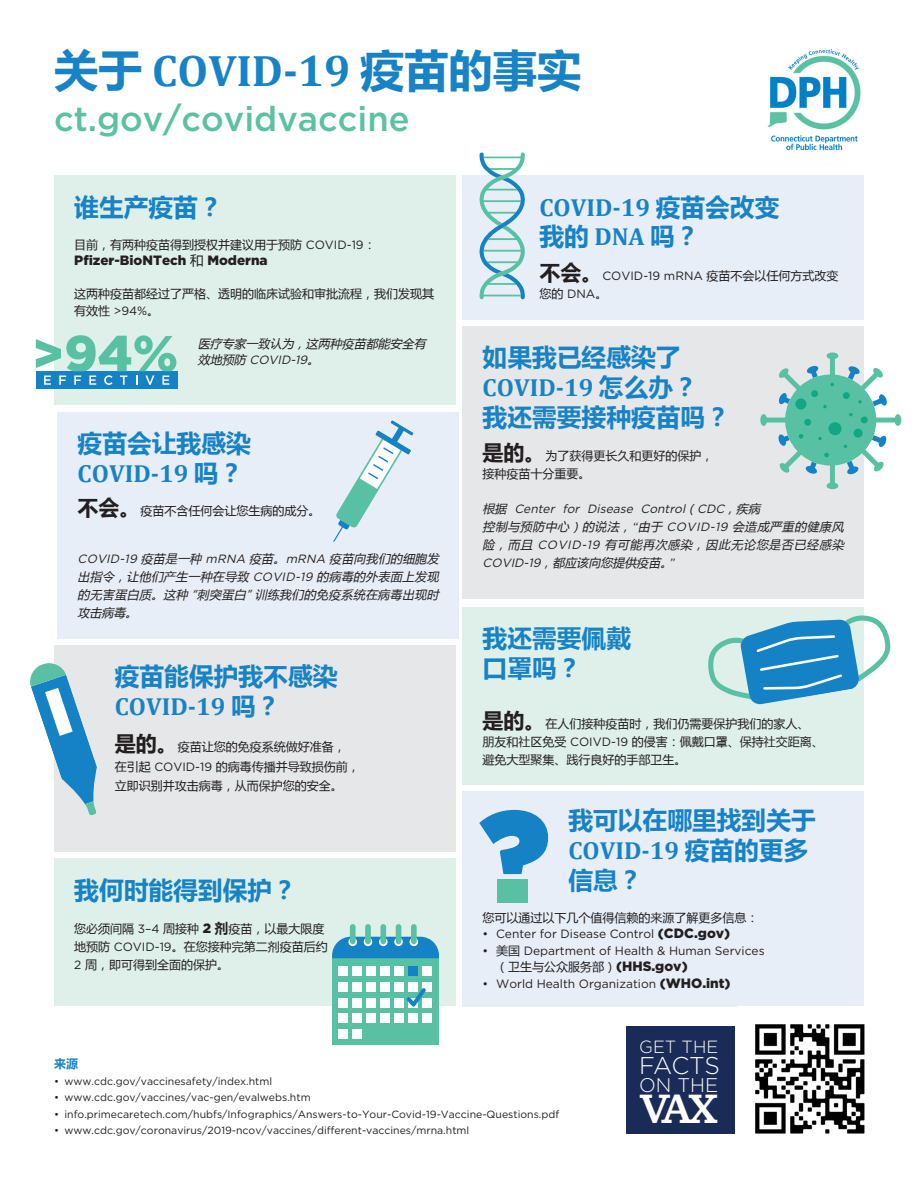
<style>
.page{position:relative;width:918px;height:1188px;background:#fff}
.page>*{position:absolute;margin:0;border:0;box-sizing:border-box;transform-origin:0 0}
.t1{font:700 44.25px "Cambria";color:#1782c5}
.t2{font:500 42.6px "Jubilat";color:#fff}
.t3{font:500 34.5px "Gotham";color:#5ac1a3}
.Question{font:700 24.75px/29.7px "Microsoft Ya Hei UI";color:#1782c5}
.Question-2{font:700 24.75px/29.7px "Cambria";color:#1782c5}
.t4{font:300 24.15px "Gotham";letter-spacing:-.03em;color:#fff}
.t5{font:300 19.65px "Gotham";color:#fff}
.t6{font:300 17.7px "Gotham";color:#fff}
.Answer{font:900 13.5px "Gotham";color:#231f20}
.Answer-2{font:12px/18px "Microsoft Ya Hei UI";color:#231f20}
.Answer-3{font:italic 12px/18px "Microsoft Ya Hei UI";color:#231f20}
.Answer-4{font:12px/18px "Gotham";color:#231f20}
.Answer-5{font:700 12px "Microsoft Ya Hei UI";color:#1782c5}
.Answer-6{font:10.5px "Gotham";color:#231f20}
.s1{font-family:"Microsoft Ya Hei UI"}
.s2{font-family:"Gotham"}
.s3{font-family:"Microsoft Ya Hei UI";font-weight:400}
.s4{font-family:"Cambria"}
.s5{font-weight:700;font-size:21px}
.s6{font-family:"Gotham";font-weight:900;font-size:13.5px}
.s7{font-weight:700;font-size:13.5px}
.s8{font-family:"Microsoft Ya Hei UI";font-weight:700;font-size:21px}
.s9{font-weight:900;font-size:13.5px}
</style>
<div class="page">
<img style="left:768px;top:49px;width:93px;height:102px">
<div style="left:627px;top:1026px;width:108px;height:108px;background:#1b2b57"></div>
<div style="left:57px;top:412px;width:402px;height:227px;background:#e7eef8"></div>
<svg style="left:333px;top:420px;width:80px;height:122px"></svg>
<div style="left:54px;top:645px;width:402px;height:207px;background:#e6e7e9"></div>
<svg style="left:30px;top:663px;width:67px;height:153px"></svg>
<div style="left:54px;top:859px;width:402px;height:147px;background:#def0e9"></div>
<div style="left:332px;top:958px;width:107px;height:87px;background:#59c1a3"></div>
<svg style="left:332px;top:937px;width:107px;height:21px;background:#258ac7"></svg>
<svg style="left:364px;top:938px;width:8px;height:8px"></svg>
<svg style="left:348px;top:938px;width:9px;height:8px"></svg>
<svg style="left:394px;top:938px;width:9px;height:8px"></svg>
<svg style="left:410px;top:938px;width:8px;height:8px"></svg>
<svg style="left:379px;top:938px;width:9px;height:8px"></svg>
<div style="left:408px;top:967px;width:10px;height:9px;background:#1582c5"></div>
<div style="left:365px;top:924px;width:6px;height:20px;background:#59c1a3;border-radius:3px"></div>
<div style="left:350px;top:924px;width:6px;height:20px;background:#59c1a3;border-radius:3px"></div>
<div style="left:396px;top:924px;width:5px;height:20px;background:#59c1a3;border-radius:3px"></div>
<div style="left:411px;top:924px;width:6px;height:20px;background:#59c1a3;border-radius:3px"></div>
<div style="left:380px;top:924px;width:6px;height:20px;background:#59c1a3;border-radius:3px"></div>
<div style="left:338px;top:967px;width:9px;height:9px;background:#fff"></div>
<div style="left:352px;top:967px;width:10px;height:9px;background:#fff"></div>
<div style="left:366px;top:967px;width:10px;height:9px;background:#fff"></div>
<div style="left:380px;top:967px;width:10px;height:9px;background:#fff"></div>
<div style="left:394px;top:967px;width:10px;height:9px;background:#fff"></div>
<div style="left:422px;top:967px;width:10px;height:9px;background:#fff"></div>
<div style="left:338px;top:982px;width:9px;height:10px;background:#fff"></div>
<div style="left:352px;top:982px;width:10px;height:10px;background:#fff"></div>
<div style="left:366px;top:982px;width:10px;height:10px;background:#fff"></div>
<div style="left:380px;top:982px;width:10px;height:10px;background:#fff"></div>
<div style="left:394px;top:982px;width:10px;height:10px;background:#fff"></div>
<div style="left:408px;top:982px;width:10px;height:10px;background:#fff"></div>
<div style="left:422px;top:982px;width:10px;height:10px;background:#fff"></div>
<div style="left:338px;top:998px;width:9px;height:9px;background:#fff"></div>
<div style="left:352px;top:998px;width:10px;height:9px;background:#fff"></div>
<div style="left:366px;top:998px;width:10px;height:9px;background:#fff"></div>
<div style="left:380px;top:998px;width:10px;height:9px;background:#fff"></div>
<div style="left:394px;top:998px;width:10px;height:9px;background:#fff"></div>
<div style="left:422px;top:998px;width:10px;height:9px;background:#fff"></div>
<div style="left:338px;top:1014px;width:9px;height:9px;background:#fff"></div>
<div style="left:352px;top:1014px;width:10px;height:9px;background:#fff"></div>
<div style="left:366px;top:1014px;width:10px;height:9px;background:#fff"></div>
<div style="left:380px;top:1014px;width:10px;height:9px;background:#fff"></div>
<div style="left:394px;top:1014px;width:10px;height:9px;background:#fff"></div>
<div style="left:408px;top:1014px;width:10px;height:9px;background:#fff"></div>
<div style="left:422px;top:1014px;width:10px;height:9px;background:#fff"></div>
<div style="left:338px;top:1029px;width:9px;height:10px;background:#fff"></div>
<div style="left:352px;top:1029px;width:10px;height:10px;background:#fff"></div>
<svg style="left:406px;top:988px;width:20px;height:19px"></svg>
<div style="left:462px;top:607px;width:402px;height:177px;background:#def0e9"></div>
<svg style="left:708px;top:615px;width:183px;height:89px"></svg>
<div style="left:462px;top:326px;width:402px;height:273px;background:#e6e7e9"></div>
<svg style="left:760px;top:352px;width:141px;height:137px"></svg>
<div style="left:462px;top:176px;width:402px;height:144px;background:#e7eef8"></div>
<svg style="left:478px;top:152px;width:48px;height:147px"></svg>
<div style="left:462px;top:791px;width:402px;height:215px;background:#e7eef8"></div>
<div style="left:54px;top:176px;width:402px;height:229px;background:#def0e9"></div>
<img style="left:755px;top:1024px;width:110px;height:110px">
<div style="left:36px;top:371px;width:142px;height:18px;background:#1582c5"></div>
<svg style="left:36px;top:335px;width:140px;height:50px"></svg>
<svg style="left:479px;top:810px;width:69px;height:64px"></svg>
<div style="left:497px;top:879px;width:30px;height:23px;background:#59c1a3"></div>
<p class="t1" style="left:54px;top:40px;width:529px"><span class="s1">关于</span> COVID-19 <span class="s1">疫苗的事实</span></p>
<p class="t3" style="left:54px;top:97px;width:357px">ct.gov/covidvaccine</p>
<p class="Question" style="left:74px;top:191px;width:150px">谁生产疫苗？</p>
<p class="Answer-2" style="left:74px;top:235px;width:303px">目前，有两种疫苗得到授权并建议用于预防 <span class="s2">COVID-19</span>：</p>
<p class="Answer" style="left:74px;top:251px;width:195px">Pfizer-BioNTech <span class="s3">和</span> Moderna</p>
<p class="Answer-2" style="left:74px;top:285px;width:361px;line-height:16.5px">这两种疫苗都经过了严格、透明的临床试验和审批流程，我们发现其有效性 <span class="s2">&gt;94%</span>。</p>
<p class="Answer-3" style="left:198px;top:335px;width:233px;line-height:16.5px">医疗专家一致认为，这两种疫苗都能安全有效地预防 <span class="s2">COVID-19</span>。</p>
<p class="Question" style="left:78px;top:427px;width:175px">疫苗会让我感染<br><span class="s4">COVID-19</span> 吗？</p>
<p class="Answer-2" style="left:78px;top:501px;width:244px"><span class="s5">不会。</span>疫苗不含任何会让您生病的成分。</p>
<p class="Answer-3" style="left:78px;top:549px;width:366px;text-align:justify"><span class="s2">COVID-19</span> 疫苗是一种 <span class="s2">mRNA</span> 疫苗。<span class="s2">mRNA</span> 疫苗向我们的细胞发出指令，让他们产生一种在导致 <span class="s2">COVID-19</span> 的病毒的外表面上发现的无害蛋白质。这种 “刺突蛋白” 训练我们的免疫系统在病毒出现时攻击病毒。</p>
<p class="Question" style="left:115px;top:661px;width:224px">疫苗能保护我不感染<br><span class="s4">COVID-19</span> 吗？</p>
<p class="Answer-2" style="left:115px;top:737px;width:247px;line-height:19.5px"><span class="s5">是的。</span>疫苗让您的免疫系统做好准备，在引起 <span class="s2">COVID-19</span> 的病毒传播并导致损伤前，立即识别并攻击病毒，从而保护您的安全。</p>
<p class="Question" style="left:74px;top:874px;width:224px">我何时能得到保护？</p>
<p class="Answer-2" style="left:74px;top:920px;width:255px">您必须间隔 <span class="s2">3–4</span> 周接种 <span class="s6">2</span> <span class="s7">剂</span>疫苗，以最大限度地预防 <span class="s2">COVID-19</span>。在您接种完第二剂疫苗后约<br><span class="s2">2</span> 周，即可得到全面的保护。</p>
<p class="Question-2" style="left:539px;top:191px;width:242px">COVID-19 <span class="s1">疫苗会改变我的</span> DNA <span class="s1">吗？</span></p>
<p class="Answer-4" style="left:539px;top:266px;width:301px"><span class="s8">不会。</span>COVID-19 mRNA <span class="s1">疫苗不会以任何方式改变您的</span> DNA<span class="s1">。</span></p>
<p class="Question" style="left:483px;top:342px;width:249px">如果我已经感染了<br><span class="s4">COVID-19</span> 怎么办？<br>我还需要接种疫苗吗？</p>
<p class="Answer-2" style="left:483px;top:447px;width:232px"><span class="s5">是的。</span>为了获得更长久和更好的保护，接种疫苗十分重要。</p>
<p class="Answer-3" style="left:483px;top:499px;width:366px">根据 <span class="s2">Center for Disease Control</span>（<span class="s2">CDC</span>，疾病<br>控制与预防中心）的说法，<span class="s2">“</span>由于 <span class="s2">COVID-19</span> 会造成严重的健康风险，而且 <span class="s2">COVID-19</span> 有可能再次感染，因此无论您是否已经感染<span class="s2">COVID-19</span>，都应该向您提供疫苗。<span class="s2">”</span></p>
<p class="Question" style="left:483px;top:623px;width:150px">我还需要佩戴口罩吗？</p>
<p class="Answer-2" style="left:483px;top:714px;width:343px"><span class="s5">是的。</span>在人们接种疫苗时，我们仍需要保护我们的家人、朋友和社区免受 <span class="s2">COIVD-19</span> 的侵害：佩戴口罩、保持社交距离、避免大型聚集、践行良好的手部卫生。</p>
<p class="Question" style="left:568px;top:805px;width:249px">我可以在哪里找到关于<br><span class="s4">COVID-19</span> 疫苗的更多信息？</p>
<p class="Answer-2" style="left:483px;top:908px;width:277px">您可以通过以下几个值得信赖的来源了解更多信息：</p>
<p class="Answer-4" style="left:483px;top:925px;width:249px">• Center for Disease Control <span class="s9">(CDC.gov)</span></p>
<p class="Answer-4" style="left:496px;top:942px;width:270px;line-height:16.5px;text-indent:-14px">• <span class="s1">美国</span> Department of Health &amp; Human Services<span class="s1">（卫生与公众服务部）</span><span class="s9">(HHS.gov)</span></p>
<p class="Answer-4" style="left:483px;top:974px;width:250px">• World Health Organization <span class="s9">(WHO.int)</span></p>
<p class="Answer-5" style="left:54px;top:1055px;width:25px">来源</p>
<p class="Answer-6" style="left:54px;top:1074px;width:220px">• www.cdc.gov/vaccinesafety/index.html</p>
<p class="Answer-6" style="left:54px;top:1091px;width:258px">• www.cdc.gov/vaccines/vac-gen/evalwebs.htm</p>
<p class="Answer-6" style="left:54px;top:1107px;width:507px">• info.primecaretech.com/hubfs/Infographics/Answers-to-Your-Covid-19-Vaccine-Questions.pdf</p>
<p class="Answer-6" style="left:54px;top:1124px;width:417px">• www.cdc.gov/coronavirus/2019-ncov/vaccines/different-vaccines/mrna.html</p>
<p class="t6" style="left:639px;top:1035px;width:81px">GET THE</p>
<p class="t4" style="left:639px;top:1050px;width:82px">FACTS</p>
<p class="t5" style="left:639px;top:1073px;width:81px">ON THE</p>
<p class="t2" style="left:639px;top:1081px;width:80px">VAX</p>
</div>
